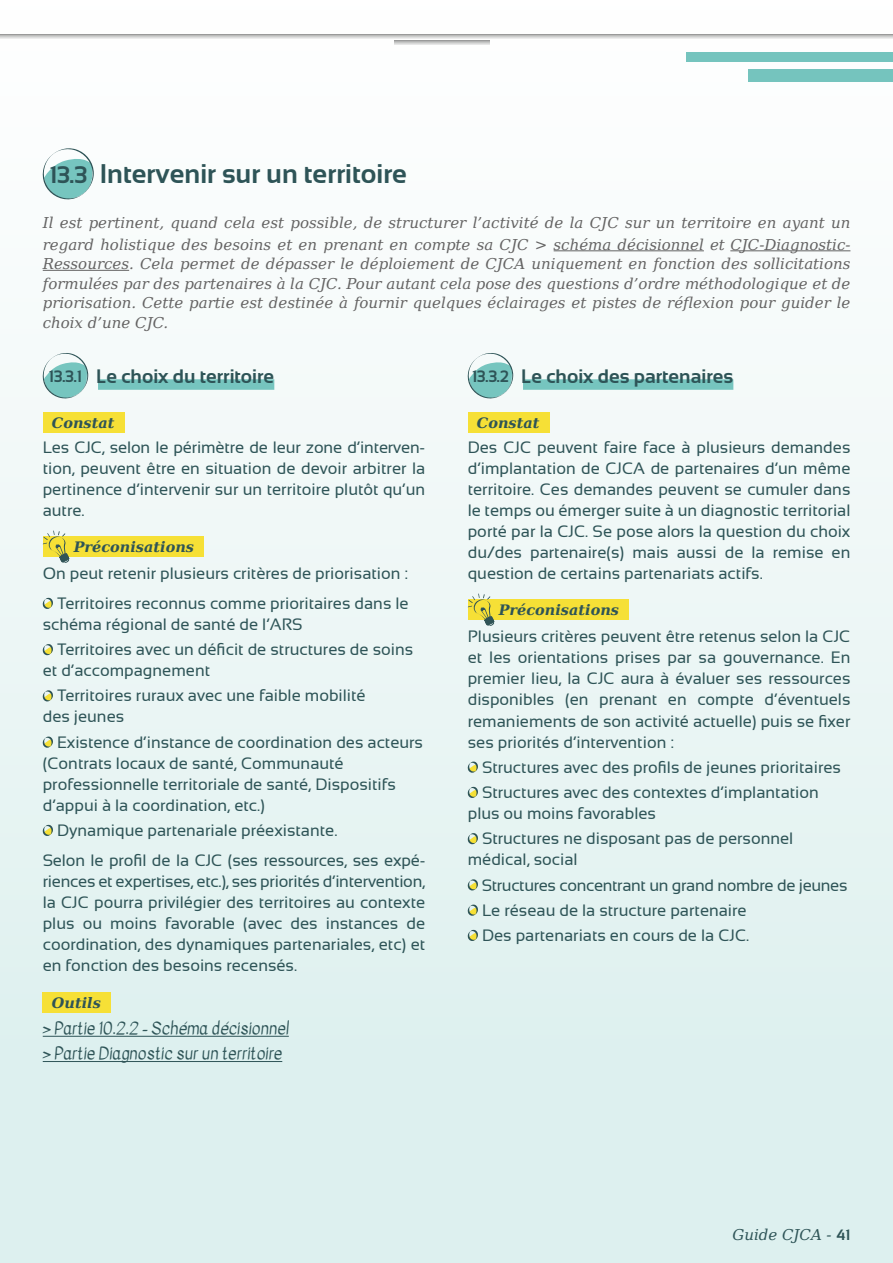
<style>
.page{position:relative;width:893px;height:1263px;background:#fff}
.page>*{position:absolute;margin:0;border:0;box-sizing:border-box;transform-origin:0 0}
.t1{font:700 27px "Sansation";color:#2e5457}
.t2{font:700 19.5px "Sansation";color:#2e5457}
.t3{font:16.5px/21px "Sansation";color:#2e5457}
.t4{font:16.5px/25.2px "Kavivanar";color:#2e5457}
.t5{font:700 16.5px "Sansation";color:#2e5457;scale:.96 1}
.t6{font:italic 15px/19.5px "DejaVu Serif";color:#646363}
.t7{font:italic 15px "DejaVu Serif";color:#2e5457}
.t8{font:italic 700 14.4px "DejaVu Serif";color:#2e5457}
.s1{font-size:24px}
.s2{font-family:"Sansation";font-weight:700;font-style:normal}
</style>
<div class="page">
<div style="left:0;top:1px;width:893px;height:1262px;background:linear-gradient(to bottom,#fffffe,#d9eeed)"></div>
<div style="left:749px;top:69px;width:144px;height:13px;background:#76c5bf"></div>
<svg style="left:41px;top:146px;width:56px;height:56px"></svg>
<hr style="left:554px;top:250px;width:150px;height:1px;background:#646363">
<hr style="left:730px;top:250px;width:120px;height:1px;background:#646363">
<hr style="left:43px;top:270px;width:86px;height:1px;background:#646363">
<div style="left:98px;top:379px;width:176px;height:11px;background:#76c5bf"></div>
<hr style="left:43px;top:1036px;width:246px;height:1px;background:#2e5457">
<hr style="left:43px;top:1061px;width:239px;height:1px;background:#2e5457">
<svg style="left:41px;top:351px;width:50px;height:49px"></svg>
<div style="left:43px;top:412px;width:82px;height:20px;background:#f6e036"></div>
<div style="left:43px;top:537px;width:160px;height:20px;background:#f6e036"></div>
<svg style="left:43px;top:530px;width:27px;height:33px"></svg>
<svg style="left:42px;top:597px;width:11px;height:13px"></svg>
<svg style="left:42px;top:643px;width:11px;height:13px"></svg>
<svg style="left:42px;top:690px;width:11px;height:12px"></svg>
<svg style="left:42px;top:736px;width:11px;height:13px"></svg>
<svg style="left:42px;top:824px;width:11px;height:13px"></svg>
<div style="left:43px;top:993px;width:68px;height:20px;background:#f6e036"></div>
<div style="left:523px;top:379px;width:210px;height:11px;background:#76c5bf"></div>
<svg style="left:466px;top:351px;width:50px;height:49px"></svg>
<div style="left:468px;top:412px;width:82px;height:20px;background:#f6e036"></div>
<div style="left:468px;top:600px;width:160px;height:20px;background:#f6e036"></div>
<svg style="left:468px;top:593px;width:27px;height:33px"></svg>
<svg style="left:467px;top:761px;width:11px;height:13px"></svg>
<svg style="left:467px;top:786px;width:11px;height:13px"></svg>
<svg style="left:467px;top:832px;width:11px;height:13px"></svg>
<svg style="left:467px;top:879px;width:11px;height:12px"></svg>
<svg style="left:467px;top:904px;width:11px;height:13px"></svg>
<svg style="left:467px;top:929px;width:11px;height:13px"></svg>
<div style="left:686px;top:52px;width:207px;height:10px;background:#76c5bf"></div>
<svg style="left:0;top:34px;width:893px;height:4px;background:#c0c0bf"></svg>
<svg style="left:394px;top:40px;width:96px;height:5px"></svg>
<h1 class="t1" style="left:49px;top:158px;width:359px"><span class="s1">13.3</span> Intervenir sur un territoire</h1>
<p class="t6" style="left:43px;top:212px;width:809px;line-height:21.6px">Il est pertinent, quand cela est possible, de structurer l’activité de la CJC sur un territoire en ayant un regard holistique des besoins et en prenant en compte sa CJC &gt; schéma décisionnel et CJC-Diagnostic-</p>
<p class="t6" style="left:43px;top:254px;width:809px;text-align:justify">Ressources. Cela permet de dépasser le déploiement de CJCA uniquement en fonction des sollicitations formulées par des partenaires à la CJC. Pour autant cela pose des questions d’ordre méthodologique et de priorisation. Cette partie est destinée à fournir quelques éclairages et pistes de réflexion pour guider le choix d’une CJC.</p>
<p class="t5" style="left:49px;top:367px;width:36px">13.3.1</p>
<p class="t2" style="left:96px;top:366px;width:180px">Le choix du territoire</p>
<p class="t8" style="left:52px;top:411px;width:64px">Constat</p>
<p class="t3" style="left:43px;top:437px;width:384px;text-align:justify">Les CJC, selon le périmètre de leur zone d’interven&shy;tion, peuvent être en situation de devoir arbitrer la pertinence d’intervenir sur un territoire plutôt qu’un autre.</p>
<p class="t8" style="left:74px;top:536px;width:122px">Préconisations</p>
<p class="t3" style="left:43px;top:559px;width:367px;line-height:29.5px;text-align:right">On peut retenir plusieurs critères de priorisation :<br>Territoires reconnus comme prioritaires dans le</p>
<p class="t3" style="left:57px;top:612px;width:358px;line-height:25.2px;text-indent:-14px">schéma régional de santé de l’ARS<br>Territoires avec un déficit de structures de soins</p>
<p class="t3" style="left:57px;top:658px;width:310px;line-height:25.2px;text-indent:-14px">et d’accompagnement<br>Territoires ruraux avec une faible mobilité</p>
<p class="t3" style="left:57px;top:704px;width:368px;line-height:25.2px;text-indent:-14px">des jeunes<br>Existence d’instance de coordination des acteurs</p>
<p class="t3" style="left:43px;top:752px;width:355px">(Contrats locaux de santé, Communauté professionnelle territoriale de santé, Dispositifs d’appui à la coordination, etc.)</p>
<p class="t3" style="left:43px;top:815px;width:384px;line-height:29.5px;text-indent:14px">Dynamique partenariale préexistante.<br>Selon le profil de la CJC (ses ressources, ses expé-</p>
<p class="t3" style="left:43px;top:870px;width:384px;text-align:justify">riences et expertises, etc.), ses priorités d’intervention, la CJC pourra privilégier des territoires au contexte plus ou moins favorable (avec des instances de coordination, des dynamiques partenariales, etc) et en fonction des besoins recensés.</p>
<p class="t8" style="left:52px;top:992px;width:50px">Outils</p>
<p class="t4" style="left:43px;top:1016px;width:248px">&gt; Partie 10.2.2 - Schéma décisionnel &gt; Partie Diagnostic sur un territoire</p>
<p class="t5" style="left:472px;top:367px;width:40px">13.3.2</p>
<p class="t2" style="left:521px;top:366px;width:214px">Le choix des partenaires</p>
<p class="t8" style="left:477px;top:411px;width:64px">Constat</p>
<p class="t3" style="left:468px;top:437px;width:384px;text-align:justify">Des CJC peuvent faire face à plusieurs demandes d’implantation de CJCA de partenaires d’un même territoire. Ces demandes peuvent se cumuler dans le temps ou émerger suite à un diagnostic territorial porté par la CJC. Se pose alors la question du choix du/des partenaire(s) mais aussi de la remise en question de certains partenariats actifs.</p>
<p class="t8" style="left:499px;top:599px;width:122px">Préconisations</p>
<p class="t3" style="left:468px;top:626px;width:384px;text-align:justify">Plusieurs critères peuvent être retenus selon la CJC et les orientations prises par sa gouvernance. En premier lieu, la CJC aura à évaluer ses ressources disponibles (en prenant en compte d’éventuels remaniements de son activité actuelle) puis se fixer ses priorités d’intervention :</p>
<p class="t3" style="left:482px;top:754px;width:360px;line-height:25.2px">Structures avec des profils de jeunes prioritaires<br>Structures avec des contextes d’implantation</p>
<p class="t3" style="left:482px;top:801px;width:313px;line-height:25.2px;text-indent:-14px">plus ou moins favorables<br>Structures ne disposant pas de personnel</p>
<p class="t3" style="left:482px;top:847px;width:367px;line-height:25.2px;text-indent:-14px">médical, social<br>Structures concentrant un grand nombre de jeunes Le réseau de la structure partenaire<br>Des partenariats en cours de la CJC.</p>
<p class="t7" style="left:732px;top:1223px;width:120px">Guide CJCA - <span class="s2">41</span></p>
</div>
